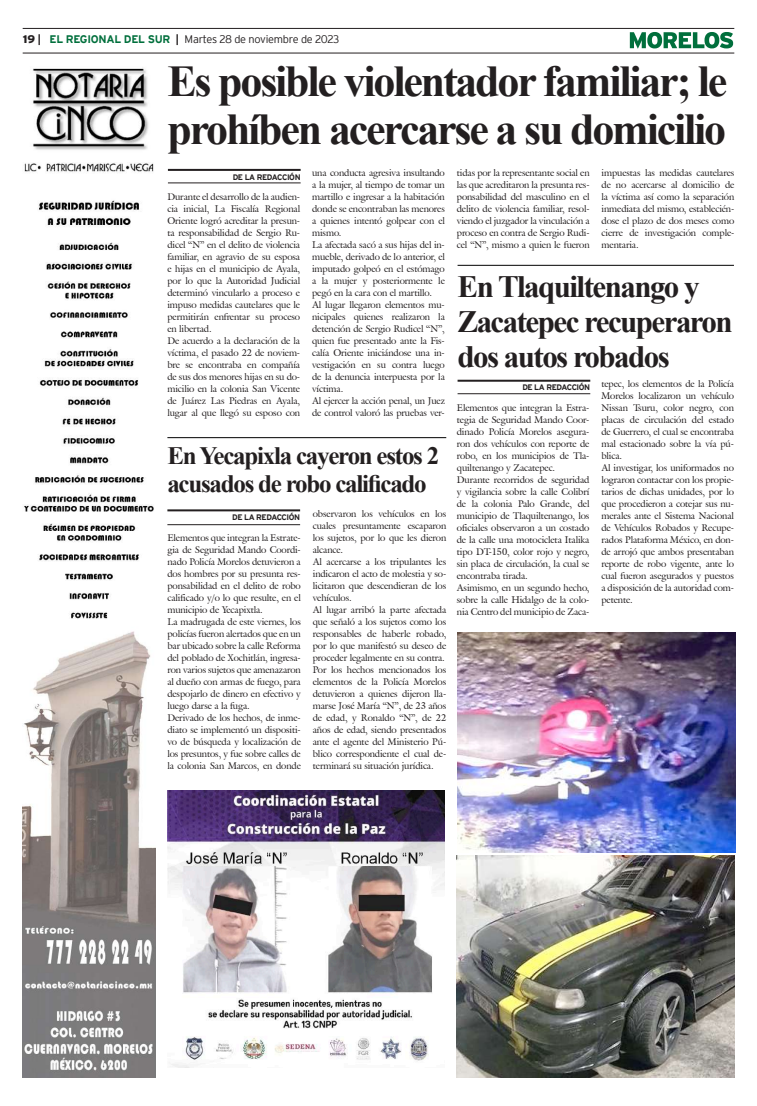
<style>
.page{position:relative;width:757px;height:1106px;background:#fff}
.page>*{position:absolute;margin:0;border:0;box-sizing:border-box;transform-origin:0 0}
.t1{font:700 44px/48px "Times New Roman";letter-spacing:-.05em;color:#231f20}
.t2{font:700 31px/35px "Times New Roman";letter-spacing:-.05em;color:#231f20}
.t3{font:700 25px/28px "Times New Roman";letter-spacing:-.05em;color:#231f20}
.t4{font:300 11px "Interstate";letter-spacing:-.025em;color:#231f20}
.t5{font:9.5px/12px "Galliard IT Cby BT";letter-spacing:-.01em;color:#231f20}
.t6{font:700 8px "Interstate";letter-spacing:-.05em;color:#231f20}
.s1{font-weight:900}
.s2{font-weight:700}
.s3{font-weight:700;color:#006f3c}
</style>
<div class="page">
<hr style="left:23px;top:28px;width:711px;height:1px;background:#231f20">
<hr style="left:23px;top:53px;width:711px;height:1px;background:#231f20">
<svg style="left:630px;top:32px;width:103px;height:17px"></svg>
<img style="left:23px;top:68px;width:132px;height:1009px">
<hr style="left:168px;top:169px;width:133px;height:2px;background:#231f20">
<hr style="left:168px;top:182px;width:133px;height:1px;background:#231f20">
<hr style="left:167px;top:437px;width:279px;height:1px;background:#000">
<hr style="left:167px;top:509px;width:133px;height:2px;background:#231f20">
<hr style="left:167px;top:524px;width:133px;height:1px;background:#231f20">
<img style="left:167px;top:790px;width:278px;height:277px">
<hr style="left:457px;top:380px;width:133px;height:2px;background:#231f20">
<hr style="left:457px;top:393px;width:133px;height:1px;background:#231f20">
<img style="left:457px;top:632px;width:278px;height:220px">
<img style="left:456px;top:855px;width:279px;height:222px">
<hr style="left:457px;top:265px;width:277px;height:1px;background:#000">
<p class="t4" style="left:23px;top:33px;width:318px"><span class="s1">19</span> <span class="s2">|</span> <span class="s3">EL REGIONAL DEL SUR</span> <span class="s2">|</span> Martes 28 de noviembre de 2023</p>
<h1 class="t1" style="left:167px;top:56px;width:561px">Es posible violentador familiar; le prohíben acercarse a su domicilio</h1>
<p class="t6" style="left:233px;top:172px;width:69px">DE LA REDACCIÓN</p>
<p class="t5" style="left:167px;top:191px;width:134px">Durante el desarrollo de la audien&shy;cia inicial, La Fiscalía Regional<br>Oriente logró acreditar la presun&shy;ta responsabilidad de Sergio Ru&shy;dicel “N” en el delito de violencia familiar, en agravio de su esposa e hijas en el municipio de Ayala, por lo que la Autoridad Judicial determinó vincularlo a proceso e impuso medidas cautelares que le permitirán enfrentar su proceso en libertad.<br>De acuerdo a la declaración de la víctima, el pasado 22 de noviem&shy;bre se encontraba en compañía de sus dos menores hijas en su do&shy;micilio en la colonia San Vicente de Juárez Las Piedras en Ayala, lugar al que llegó su esposo con</p>
<p class="t5" style="left:312px;top:167px;width:134px">una conducta agresiva insultando a la mujer, al tiempo de tomar un martillo e ingresar a la habitación donde se encontraban las menores a quienes intentó golpear con el mismo.<br>La afectada sacó a sus hijas del in&shy;mueble, derivado de lo anterior, el imputado golpeó en el estómago a la mujer y posteriormente le pegó en la cara con el martillo.<br>Al lugar llegaron elementos mu&shy;nicipales quienes realizaron la detención de Sergio Rudicel “N”, quien fue presentado ante la Fis&shy;calía Oriente iniciándose una in&shy;vestigación en su contra luego de la denuncia interpuesta por la víctima.<br>Al ejercer la acción penal, un Juez de control valoró las pruebas ver-</p>
<h3 class="t3" style="left:167px;top:441px;width:273px">En Yecapixla cayeron estos 2 acusados de robo calificado</h3>
<p class="t6" style="left:232px;top:513px;width:69px">DE LA REDACCIÓN</p>
<p class="t5" style="left:313px;top:507px;width:135px">observaron los vehículos en los cuales presuntamente escaparon los sujetos, por lo que les dieron alcance.<br>Al acercarse a los tripulantes les indicaron el acto de molestia y so&shy;licitaron que descendieran de los vehículos.<br>Al lugar arribó la parte afectada que señaló a los sujetos como los responsables de haberle robado, por lo que manifestó su deseo de proceder legalmente en su contra.<br>Por los hechos mencionados los elementos de la Policía Morelos detuvieron a quienes dijeron lla&shy;marse José María “N”, de 23 años de edad, y Ronaldo “N”, de 22 años de edad, siendo presentados ante el agente del Ministerio Pú&shy;blico correspondiente el cual de&shy;terminará su situación jurídica.</p>
<p class="t5" style="left:167px;top:531px;width:135px">Elementos que integran la Estrate&shy;gia de Seguridad Mando Coordi&shy;nado Policía Morelos detuvieron a dos hombres por su presunta res&shy;ponsabilidad en el delito de robo calificado y/o lo que resulte, en el municipio de Yecapixtla.<br>La madrugada de este viernes, los policías fueron alertados que en un bar ubicado sobre la calle Reforma del poblado de Xochitlán, ingresa&shy;ron varios sujetos que amenazaron al dueño con armas de fuego, para despojarlo de dinero en efectivo y luego darse a la fuga.<br>Derivado de los hechos, de inme&shy;diato se implementó un dispositi&shy;vo de búsqueda y localización de los presuntos, y fue sobre calles de la colonia San Marcos, en donde</p>
<p class="t5" style="left:457px;top:167px;width:134px;text-align:justify">tidas por la representante social en las que acreditaron la presunta res&shy;ponsabilidad del masculino en el delito de violencia familiar, resol&shy;viendo el juzgador la vinculación a proceso en contra de Sergio Rudi&shy;cel “N”, mismo a quien le fueron</p>
<p class="t5" style="left:601px;top:167px;width:134px;text-align:justify">impuestas las medidas cautelares de no acercarse al domicilio de la víctima así como la separación inmediata del mismo, establecién&shy;dose el plazo de dos meses como cierre de investigación comple&shy;mentaria.</p>
<h2 class="t2" style="left:457px;top:268px;width:277px">En Tlaquiltenango y<br>Zacatepec recuperaron dos autos robados</h2>
<p class="t6" style="left:522px;top:383px;width:69px">DE LA REDACCIÓN</p>
<p class="t5" style="left:601px;top:377px;width:134px">tepec, los elementos de la Policía<br>Morelos localizaron un vehículo<br>Nissan Tsuru, color negro, con placas de circulación del estado de Guerrero, el cual se encontraba mal estacionado sobre la vía pú&shy;blica.<br>Al investigar, los uniformados no lograron contactar con los propie&shy;tarios de dichas unidades, por lo que procedieron a cotejar sus nu&shy;merales ante el Sistema Nacional de Vehículos Robados y Recupe&shy;rados Plataforma México, en don&shy;de arrojó que ambos presentaban reporte de robo vigente, ante lo cual fueron asegurados y puestos a disposición de la autoridad com&shy;petente.</p>
<p class="t5" style="left:457px;top:401px;width:134px">Elementos que integran la Estra&shy;tegia de Seguridad Mando Coor&shy;dinado Policía Morelos asegura&shy;ron dos vehículos con reporte de robo, en los municipios de Tla&shy;quiltenango y Zacatepec.<br>Durante recorridos de seguridad y vigilancia sobre la calle Colibrí de la colonia Palo Grande, del municipio de Tlaquiltenango, los oficiales observaron a un costado de la calle una motocicleta Italika tipo DT-150, color rojo y negro, sin placa de circulación, la cual se encontraba tirada.<br>Asimismo, en un segundo hecho, sobre la calle Hidalgo de la colo&shy;nia Centro del municipio de Zaca-</p>
</div>
